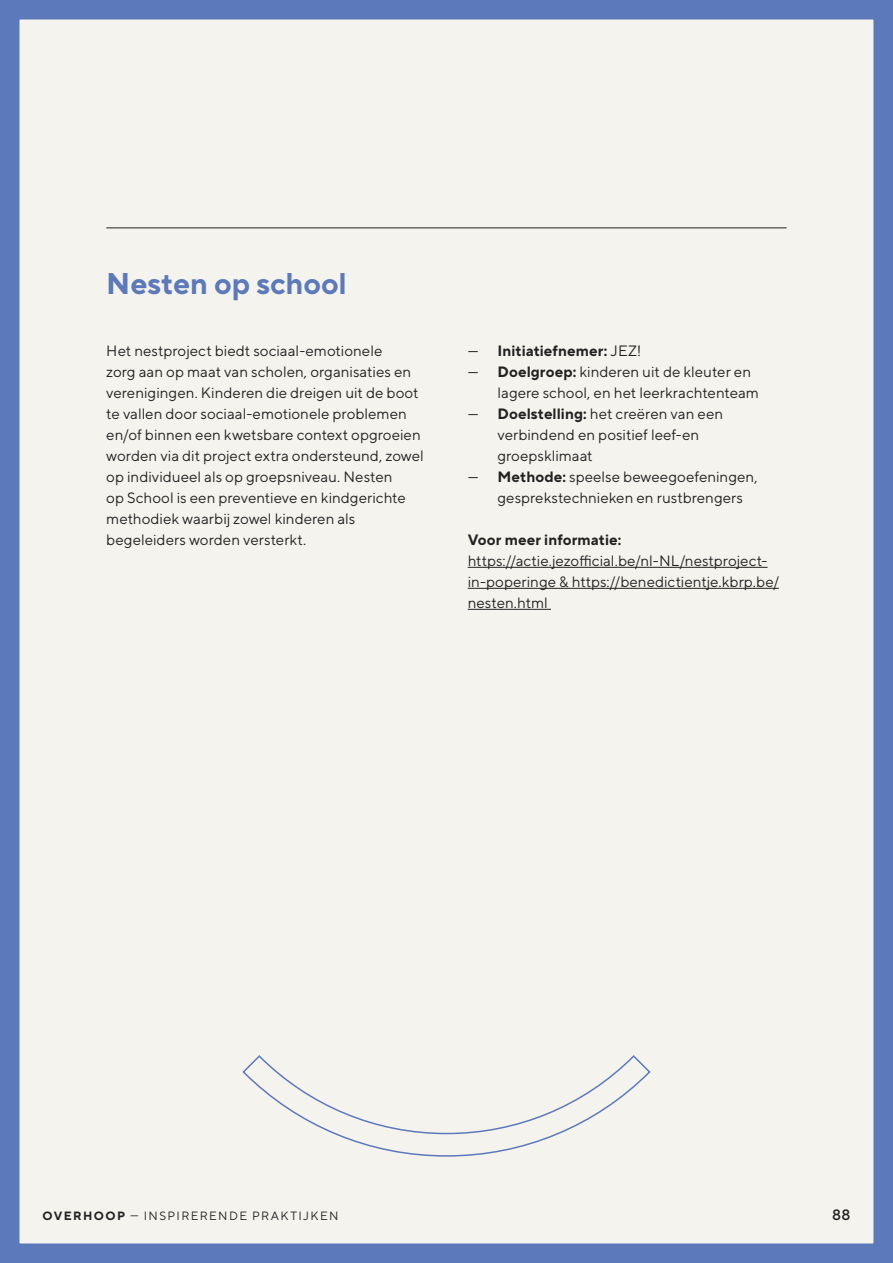
<style>
.page{position:relative;width:893px;height:1263px;background:#f5f3ee}
.page>*{position:absolute;margin:0;border:0;box-sizing:border-box;transform-origin:0 0}
.t1{font:700 30px "TT Norms Pro";letter-spacing:-.005em;color:#5c79bb}
.t2{font:15px/21px "TT Norms Pro";letter-spacing:.005em;color:#232222}
.t3{font:700 15px "TT Norms Pro";letter-spacing:.005em;color:#232222}
.t4{font:500 15px "TT Norms Pro";color:#232222}
.t5{font:12px "TT Norms Pro";letter-spacing:.115em;color:#232222}
.s1{font-weight:400}
.s2{font-weight:700}
</style>
<div class="page">
<div style="left:0;top:0;width:893px;height:1263px;border:20px solid #5c79bb"></div>
<svg style="left:242px;top:1055px;width:409px;height:102px"></svg>
<hr style="left:106px;top:227px;width:681px;height:1px;background:#232222">
<hr style="left:468px;top:567px;width:300px;height:1px;background:#232222">
<hr style="left:468px;top:588px;width:311px;height:1px;background:#232222">
<hr style="left:468px;top:609px;width:83px;height:1px;background:#232222">
<h1 class="t1" style="left:106px;top:264px;width:242px">Nesten op school</h1>
<p class="t2" style="left:106px;top:339px;width:319px">Het nestproject biedt sociaal-emotionele<br>zorg aan op maat van scholen, organisaties en verenigingen. Kinderen die dreigen uit de boot te vallen door sociaal-emotionele problemen en/of binnen een kwetsbare context opgroeien worden via dit project extra ondersteund, zowel op individueel als op groepsniveau. Nesten<br>op School is een preventieve en kindgerichte methodiek waarbij zowel kinderen als begeleiders worden versterkt.</p>
<p class="t3" style="left:468px;top:341px;width:175px"><span class="s1">—</span> Initiatiefnemer: <span class="s1">JEZ!</span></p>
<p class="t2" style="left:497px;top:360px;width:263px;text-indent:-30px">— <span class="s2">Doelgroep:</span> kinderen uit de kleuter en lagere school, en het leerkrachtenteam</p>
<p class="t2" style="left:497px;top:402px;width:227px;text-indent:-30px">— <span class="s2">Doelstelling:</span> het creëren van een verbindend en positief leef-en groepsklimaat</p>
<p class="t2" style="left:497px;top:465px;width:262px;text-indent:-30px">— <span class="s2">Methode:</span> speelse beweegoefeningen, gesprekstechnieken en rustbrengers</p>
<p class="t3" style="left:468px;top:530px;width:155px">Voor meer informatie:</p>
<p class="t2" style="left:468px;top:549px;width:313px">https://actie.jezofficial.be/nl-NL/nestproject&shy;in-poperinge &amp; https://benedictientje.kbrp.be/ nesten.html</p>
<p class="t5" style="left:43px;top:1208px;width:297px"><span class="s2">OVERHOOP</span> — INSPIRERENDE PRAKTIJKEN</p>
<p class="t4" style="left:832px;top:1205px;width:20px">88</p>
</div>
